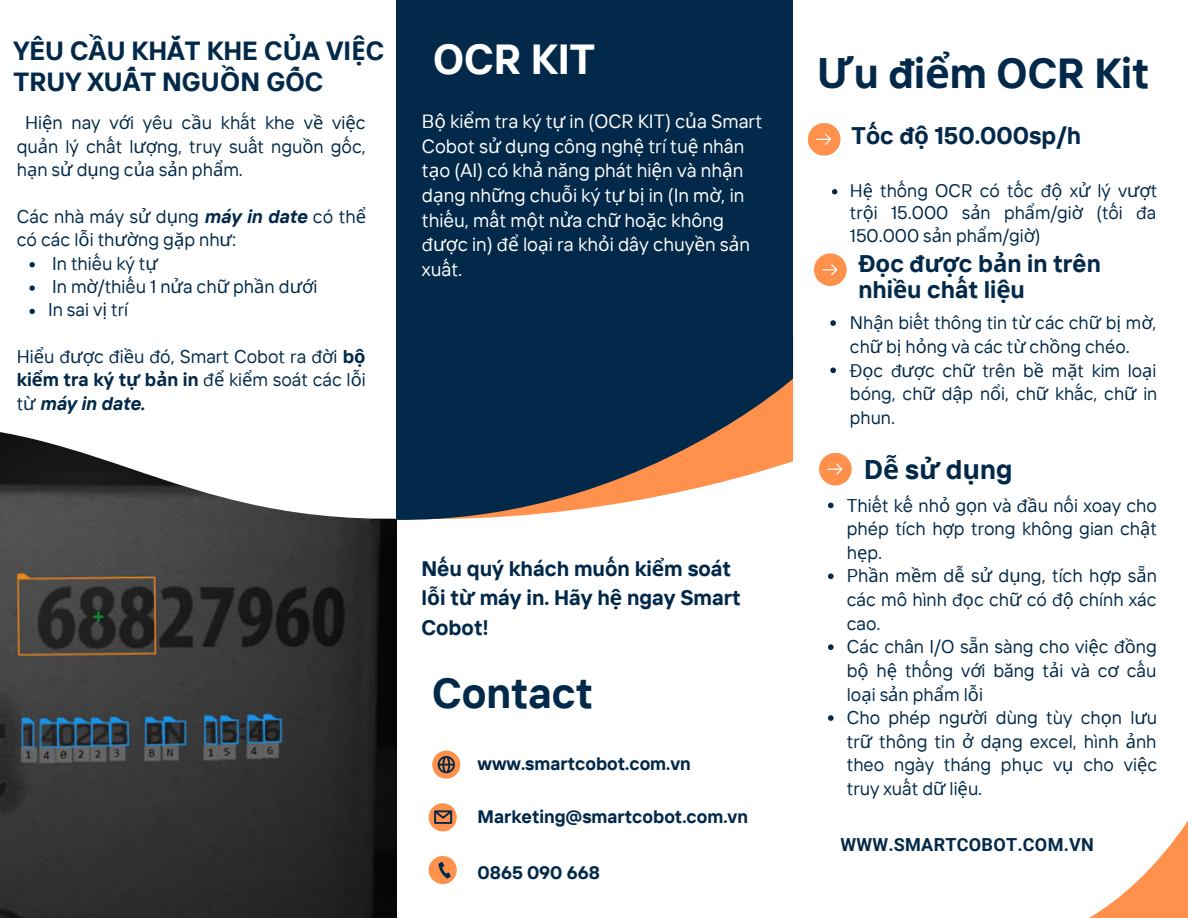
<style>
.page{position:relative;width:1188px;height:918px;background:#fff}
.page>*{position:absolute;margin:0;border:0;box-sizing:border-box;transform-origin:0 0}
.t1{font:700 42px "TT Interphases";color:#022949}
.t2{font:700 42px "TT Interphases";color:#fff}
.t3{font:700 27px "TT Interphases";color:#022949}
.t4{font:700 26.25px/31.7px "TT Interphases";color:#022949}
.t5{font:700 24px/25.8px "TT Interphases";color:#022949}
.t6{font:700 21px/29.2px "TT Interphases";color:#022949}
.t7{font:19.05px/24.8px "TT Interphases";color:#fff}
.t8{font:18.45px/23.4px "TT Interphases";color:#022949;text-align:justify}
.t9{font:18.3px/23.7px "TT Interphases";color:#022949;text-align:justify}
.t10{font:18.15px/23.7px "TT Interphases";color:#022949;text-align:justify}
.t11{font:700 18px "TT Interphases";color:#022949}
.t12{font:700 18px "Roboto";letter-spacing:.015em;color:#022949}
.s1{font-family:"Noto Sans"}
.s2{font-weight:700;font-style:italic}
.s3{font-weight:700}
.s4{font-family:"Noto Sans";font-weight:700}
</style>
<div class="page">
<img style="left:0;top:524px;width:397px;height:394px">
<div style="left:396px;top:0;width:397px;height:372px;background:#022949"></div>
<svg style="left:396px;top:372px;width:397px;height:152px;fill:#022949"></svg>
<svg style="left:0;top:286px;width:396px;height:238px"></svg>
<svg style="left:1089px;top:821px;width:99px;height:97px"></svg>
<svg style="left:30px;top:262px;width:5px;height:5px"></svg>
<svg style="left:30px;top:285px;width:5px;height:6px"></svg>
<svg style="left:30px;top:309px;width:5px;height:5px"></svg>
<svg style="left:808px;top:123px;width:32px;height:33px"></svg>
<svg style="left:814px;top:253px;width:33px;height:33px"></svg>
<svg style="left:819px;top:453px;width:33px;height:32px"></svg>
<svg style="left:832px;top:189px;width:5px;height:5px"></svg>
<svg style="left:830px;top:320px;width:6px;height:6px"></svg>
<svg style="left:830px;top:368px;width:6px;height:5px"></svg>
<svg style="left:828px;top:503px;width:6px;height:5px"></svg>
<svg style="left:828px;top:573px;width:6px;height:6px"></svg>
<svg style="left:828px;top:644px;width:6px;height:6px"></svg>
<svg style="left:828px;top:715px;width:6px;height:6px"></svg>
<svg style="left:432px;top:751px;width:28px;height:28px"></svg>
<svg style="left:429px;top:803px;width:28px;height:28px"></svg>
<svg style="left:429px;top:856px;width:28px;height:28px"></svg>
<p class="t4" style="left:14px;top:34px;width:372px">YÊU C<span class="s1">Ầ</span>U KHẮT KHE C<span class="s1">Ủ</span>A VI<span class="s1">Ệ</span>C<br>TRUY XUẤT NGU<span class="s1">Ồ</span>N GỐC</p>
<p class="t8" style="left:17px;top:111px;width:351px;text-indent:8px">Hi<span class="s1">ệ</span>n nay v<span class="s1">ớ</span>i yêu c<span class="s1">ầ</span>u khắt khe v<span class="s1">ề</span> vi<span class="s1">ệ</span>c qu<span class="s1">ả</span>n lý chất l<span class="s1">ượ</span>ng, truy suất ngu<span class="s1">ồ</span>n gốc, h<span class="s1">ạ</span>n s<span class="s1">ử</span> d<span class="s1">ụ</span>ng c<span class="s1">ủ</span>a s<span class="s1">ả</span>n ph<span class="s1">ẩ</span>m.</p>
<p class="t8" style="left:17px;top:204px;width:351px">Các nhà máy s<span class="s1">ử</span> d<span class="s1">ụ</span>ng <span class="s2">máy in date</span> có th<span class="s1">ể </span>có các l<span class="s1">ỗ</span>i th<span class="s1">ườ</span>ng g<span class="s1">ặ</span>p nh<span class="s1">ư</span>:</p>
<p class="t8" style="left:52px;top:251px;width:107px">In thiếu ký t<span class="s1">ự</span></p>
<p class="t8" style="left:52px;top:274px;width:267px">In m<span class="s1">ờ</span>/thiếu 1 n<span class="s1">ử</span>a ch<span class="s1">ữ</span> ph<span class="s1">ầ</span>n d<span class="s1">ướ</span>i</p>
<p class="t8" style="left:48px;top:298px;width:82px">In sai v<span class="s1">ị</span> trí</p>
<p class="t8" style="left:17px;top:344px;width:351px">Hi<span class="s1">ể</span>u đ<span class="s1">ượ</span>c đi<span class="s1">ề</span>u đó, Smart Cobot ra đ<span class="s1">ờ</span>i <span class="s3">b</span><span class="s4">ộ </span><span class="s3">ki</span><span class="s4">ể</span><span class="s3">m tra ký t</span><span class="s4">ự</span> <span class="s3">b</span><span class="s4">ả</span><span class="s3">n in</span> đ<span class="s1">ể</span> ki<span class="s1">ể</span>m soát các l<span class="s1">ỗ</span>i t<span class="s1">ừ</span> <span class="s2">máy in date.</span></p>
<p class="t2" style="left:433px;top:32px;width:163px">OCR KIT</p>
<p class="t7" style="left:422px;top:108px;width:342px">B<span class="s1">ộ</span> ki<span class="s1">ể</span>m tra ký t<span class="s1">ự</span> in (OCR KIT) c<span class="s1">ủ</span>a Smart<br>Cobot s<span class="s1">ử</span> d<span class="s1">ụ</span>ng công ngh<span class="s1">ệ</span> trí tu<span class="s1">ệ</span> nhân t<span class="s1">ạ</span>o (AI) có kh<span class="s1">ả</span> năng phát hi<span class="s1">ệ</span>n và nh<span class="s1">ậ</span>n d<span class="s1">ạ</span>ng nh<span class="s1">ữ</span>ng chu<span class="s1">ỗ</span>i ký t<span class="s1">ự</span> b<span class="s1">ị</span> in (In m<span class="s1">ờ</span>, in thiếu, mất m<span class="s1">ộ</span>t n<span class="s1">ử</span>a ch<span class="s1">ữ</span> ho<span class="s1">ặ</span>c không đ<span class="s1">ượ</span>c in) đ<span class="s1">ể</span> lo<span class="s1">ạ</span>i ra kh<span class="s1">ỏ</span>i dây chuy<span class="s1">ề</span>n s<span class="s1">ả</span>n xuất.</p>
<p class="t6" style="left:421px;top:554px;width:321px">Nếu quý khách muốn ki<span class="s1">ể</span>m soát l<span class="s1">ỗ</span>i t<span class="s1">ừ</span> máy in. Hãy h<span class="s1">ệ</span> ngay Smart<br>Cobot!</p>
<p class="t1" style="left:432px;top:666px;width:162px">Contact</p>
<p class="t11" style="left:478px;top:752px;width:215px">www.smartcobot.com.vn</p>
<p class="t11" style="left:478px;top:805px;width:272px">Marketing@smartcobot.com.vn</p>
<p class="t11" style="left:478px;top:861px;width:124px">0865 090 668</p>
<p class="t1" style="left:817px;top:46px;width:334px"><span class="s1">Ư</span>u đi<span class="s1">ể</span>m OCR Kit</p>
<p class="t5" style="left:852px;top:122px;width:231px">Tốc đ<span class="s1">ộ</span> 150.000sp/h</p>
<p class="t10" style="left:850px;top:178px;width:309px;line-height:22.6px">H<span class="s1">ệ</span> thống OCR có tốc đ<span class="s1">ộ</span> x<span class="s1">ử</span> lý v<span class="s1">ượ</span>t tr<span class="s1">ộ</span>i 15.000 s<span class="s1">ả</span>n ph<span class="s1">ẩ</span>m/gi<span class="s1">ờ</span> (tối đa 150.000 s<span class="s1">ả</span>n ph<span class="s1">ẩ</span>m/gi<span class="s1">ờ</span>)</p>
<p class="t5" style="left:858px;top:250px;width:244px">Đ<span class="s1">ọ</span>c đ<span class="s1">ượ</span>c b<span class="s1">ả</span>n in trên nhi<span class="s1">ề</span>u chất li<span class="s1">ệ</span>u</p>
<p class="t10" style="left:850px;top:311px;width:308px">Nh<span class="s1">ậ</span>n biết thông tin t<span class="s1">ừ</span> các ch<span class="s1">ữ</span> b<span class="s1">ị</span> m<span class="s1">ờ</span>, ch<span class="s1">ữ</span> b<span class="s1">ị</span> h<span class="s1">ỏ</span>ng và các t<span class="s1">ừ</span> ch<span class="s1">ồ</span>ng chéo.</p>
<p class="t10" style="left:850px;top:358px;width:309px">Đ<span class="s1">ọ</span>c đ<span class="s1">ượ</span>c ch<span class="s1">ữ</span> trên b<span class="s1">ề</span> m<span class="s1">ặ</span>t kim lo<span class="s1">ạ</span>i bóng, ch<span class="s1">ữ</span> d<span class="s1">ậ</span>p n<span class="s1">ổ</span>i, ch<span class="s1">ữ</span> khắc, ch<span class="s1">ữ</span> in phun.</p>
<p class="t3" style="left:864px;top:452px;width:150px">D<span class="s1">ễ</span> s<span class="s1">ử</span> d<span class="s1">ụ</span>ng</p>
<p class="t9" style="left:847px;top:493px;width:312px">Thiết kế nh<span class="s1">ỏ</span> g<span class="s1">ọ</span>n và đ<span class="s1">ầ</span>u nối xoay cho phép tích h<span class="s1">ợ</span>p trong không gian ch<span class="s1">ậ</span>t h<span class="s1">ẹ</span>p.</p>
<p class="t9" style="left:847px;top:564px;width:312px">Ph<span class="s1">ầ</span>n m<span class="s1">ề</span>m d<span class="s1">ễ</span> s<span class="s1">ử</span> d<span class="s1">ụ</span>ng, tích h<span class="s1">ợ</span>p s<span class="s1">ẵ</span>n các mô hình đ<span class="s1">ọ</span>c ch<span class="s1">ữ</span> có đ<span class="s1">ộ</span> chính xác cao.</p>
<p class="t9" style="left:847px;top:635px;width:311px">Các chân I/O s<span class="s1">ẵ</span>n sàng cho vi<span class="s1">ệ</span>c đ<span class="s1">ồ</span>ng b<span class="s1">ộ</span> h<span class="s1">ệ</span> thống v<span class="s1">ớ</span>i băng t<span class="s1">ả</span>i và c<span class="s1">ơ</span> cấu lo<span class="s1">ạ</span>i s<span class="s1">ả</span>n ph<span class="s1">ẩ</span>m l<span class="s1">ỗ</span>i</p>
<p class="t9" style="left:847px;top:706px;width:312px">Cho phép ng<span class="s1">ườ</span>i dùng tùy ch<span class="s1">ọ</span>n l<span class="s1">ư</span>u tr<span class="s1">ữ</span> thông tin <span class="s1">ở</span> d<span class="s1">ạ</span>ng excel, hình <span class="s1">ả</span>nh theo ngày tháng ph<span class="s1">ụ</span>c v<span class="s1">ụ</span> cho vi<span class="s1">ệ</span>c truy xuất d<span class="s1">ữ</span> li<span class="s1">ệ</span>u.</p>
<p class="t12" style="left:840px;top:834px;width:255px">WWW.SMARTCOBOT.COM.VN</p>
</div>
